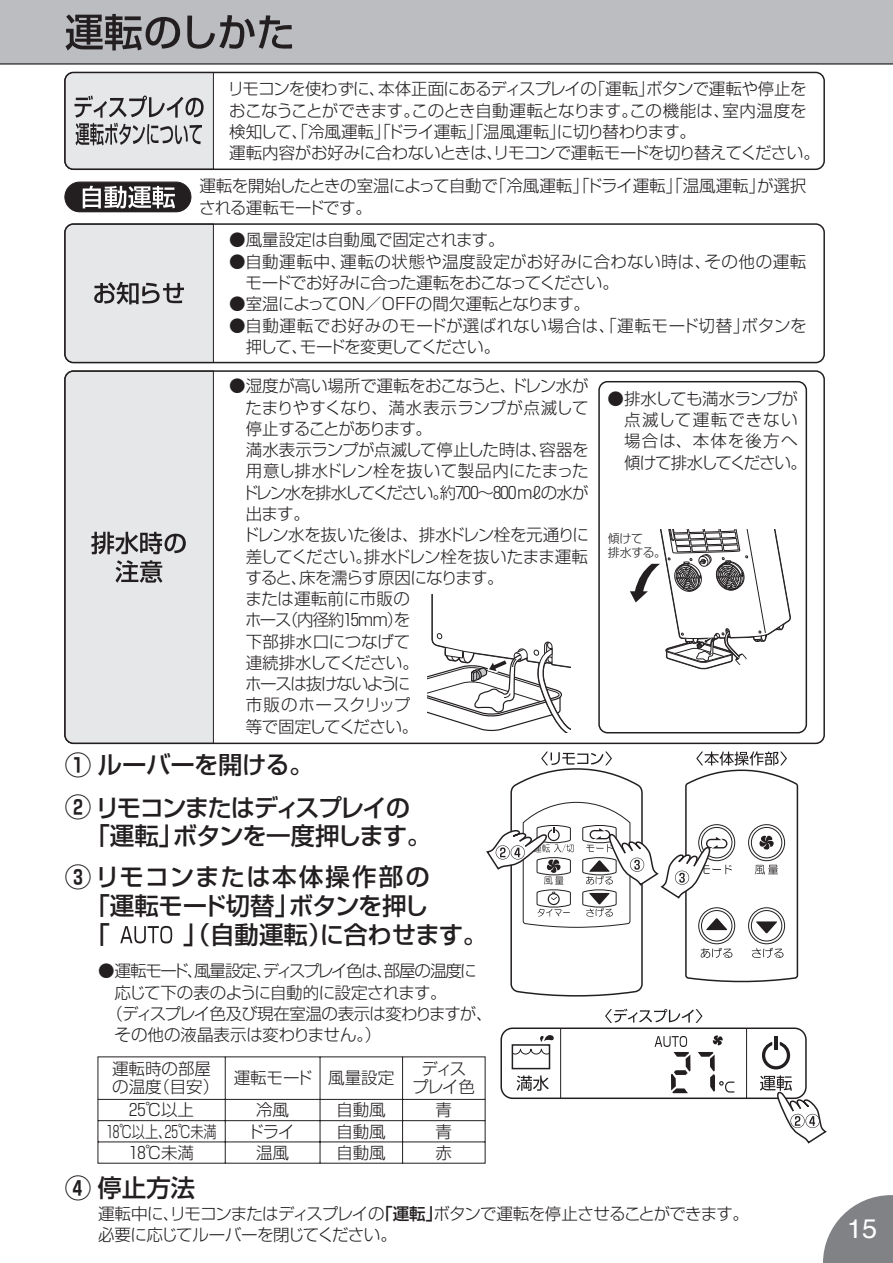
<style>
.page{position:relative;width:893px;height:1263px;background:#fff}
.page>*{position:absolute;margin:0;border:0;box-sizing:border-box;transform-origin:0 0}
.t1{font:27px "Helvetica";color:#fff}
.t2{font:500 24.45px/29px "Shin Go Pro";letter-spacing:-.005em;color:#231f20}
.t3{font:500 24.45px/28.5px "Shin Go Pro";letter-spacing:-.06em;color:#231f20}
.t4{font:500 24.45px "Shin Go Pro";letter-spacing:-.03em;color:#231f20}
.t5{font:300 16.5px/21.3px "Shin Go Pro";letter-spacing:-.03em;color:#231f20}
.t6{font:300 16.5px/21.3px "Shin Go Pro";letter-spacing:.01em;color:#231f20}
.t7{font:300 16.5px/21.3px "Shin Go Pro";letter-spacing:.015em;color:#231f20}
.t8{font:300 16.5px/21.3px "Shin Go Pro";color:#231f20}
.t9{font:300 16.5px "Shin Go Pro";letter-spacing:-.075em;color:#231f20}
.t10{font:300 16.5px "Shin Go Pro";letter-spacing:-.08em;color:#231f20}
.t11{font:300 12px/14.4px "Shin Go Pro";letter-spacing:-.02em;color:#231f20}
.s1{font-family:"Shin Go Pro De";font-weight:700;font-size:26.55px}
.s2{font-weight:500}
</style>
<div class="page">
<div style="left:0;top:0;width:893px;height:64px;background:#bcbdc0"></div>
<hr style="left:0;top:63px;width:893px;height:2px;background:#231f20">
<svg style="left:66px;top:14px;width:226px;height:36px"></svg>
<svg style="left:120px;top:926px;width:52px;height:17px"></svg>
<svg style="left:97px;top:1056px;width:389px;height:108px"></svg>
<svg style="left:486px;top:751px;width:313px;height:246px"></svg>
<svg style="left:713px;top:1035px;width:10px;height:10px"></svg>
<div style="left:500px;top:1027px;width:307px;height:72px;border:2px solid #231f20;border-radius:11px"></div>
<svg style="left:698px;top:1052px;width:36px;height:40px"></svg>
<svg style="left:655px;top:1036px;width:35px;height:57px"></svg>
<svg style="left:517px;top:1075px;width:32px;height:16px"></svg>
<hr style="left:774px;top:1037px;width:4px;height:13px;background:#231f20">
<svg style="left:762px;top:1042px;width:28px;height:27px"></svg>
<hr style="left:746px;top:1028px;width:1px;height:70px;background:#231f20">
<hr style="left:560px;top:1028px;width:1px;height:70px;background:#231f20">
<div style="left:512px;top:1044px;width:38px;height:25px;border:2px solid #231f20"></div>
<svg style="left:511px;top:1035px;width:43px;height:20px"></svg>
<svg style="left:605px;top:1009px;width:97px;height:14px"></svg>
<svg style="left:760px;top:1075px;width:67px;height:69px"></svg>
<svg style="left:64px;top:72px;width:150px;height:98px;background:#cbcbcd"></svg>
<div style="left:64px;top:72px;width:761px;height:98px;border:2px solid #231f20;border-radius:9px"></div>
<div style="left:65px;top:182px;width:126px;height:30px;background:#231f20;border-radius:15px"></div>
<svg style="left:83px;top:186px;width:92px;height:22px"></svg>
<svg style="left:428px;top:594px;width:142px;height:138px"></svg>
<div style="left:64px;top:373px;width:150px;height:371px;background:#e6e7e9"></div>
<svg style="left:91px;top:532px;width:95px;height:22px;background:#949395"></svg>
<svg style="left:115px;top:560px;width:47px;height:23px"></svg>
<div style="left:64px;top:370px;width:761px;height:374px;border:2px solid #231f20;border-radius:9px"></div>
<div style="left:64px;top:226px;width:150px;height:137px;background:#e6e7e9"></div>
<div style="left:64px;top:223px;width:761px;height:140px;border:2px solid #231f20;border-radius:9px"></div>
<div style="left:598px;top:381px;width:209px;height:352px;border:2px solid #231f20;border-radius:9px"></div>
<svg style="left:630px;top:530px;width:161px;height:140px"></svg>
<svg style="left:823px;top:1195px;width:70px;height:68px"></svg>
<p class="t5" style="left:228px;top:76px;width:594px">リモコンを使わずに、本体正面にあるディスプレイの「運転」ボタンで運転や停止をおこなうことができます。このとき自動運転となります。この機能は、室内温度を検知して、「冷風運転」「ドライ運転」「温風運転」に切り替わります。<br>運転内容がお好みに合わないときは、リモコンで運転モードを切り替えてください。</p>
<p class="t5" style="left:199px;top:173px;width:609px">運転を開始したときの室温によって自動で「冷風運転」「ドライ運転」「温風運転」が選択される運転モードです。</p>
<p class="t5" style="left:229px;top:227px;width:277px">●風量設定は自動風で固定されます。</p>
<p class="t6" style="left:246px;top:249px;width:562px;text-indent:-16px">●自動運転中、運転の状態や温度設定がお好みに合わない時は、その他の運転モードでお好みに合った運転をおこなってください。</p>
<p class="t10" style="left:229px;top:290px;width:362px">●室温によってＯＮ／ＯＦＦの間欠運転となります。</p>
<p class="t7" style="left:246px;top:313px;width:562px;text-indent:-16px">●自動運転でお好みのモードが選ばれない場合は、「運転モード切替」ボタンを押して、モードを変更してください。</p>
<p class="t5" style="left:624px;top:386px;width:185px;text-indent:-16px">●排水しても満水ランプが点滅して運転できない場合は、本体を後方へ傾けて排水してください。</p>
<p class="t5" style="left:242px;top:373px;width:348px;text-indent:-13px">●湿度が高い場所で運転をおこなうと、ドレン水がたまりやすくなり、満水表示ランプが点滅して停止することがあります。<br>満水表示ランプが点滅して停止した時は、容器を用意し排水ドレン栓を抜いて製品内にたまったドレン水を排水してください。約700～800mℓの水が出ます。<br>ドレン水を抜いた後は、排水ドレン栓を元通りに差してください。排水ドレン栓を抜いたまま運転すると、床を濡らす原因になります。<br>または運転前に市販の<br>ホース（内径約15mm）を<br>下部排水口につなげて<br>連続排水してください。<br>ホースは抜けないように<br>市販のホースクリップ<br>等で固定してください。</p>
<p class="t11" style="left:608px;top:529px;width:60px">傾けて<br>排水する。</p>
<h2 class="t4" style="left:65px;top:745px;width:250px"><span class="s1">①</span> ルーバーを開ける。</h2>
<h2 class="t3" style="left:85px;top:790px;width:347px;text-indent:-21px"><span class="s1">②</span> リモコンまたはディスプレイの「運転」ボタンを一度押します。</h2>
<h2 class="t2" style="left:85px;top:859px;width:403px;text-indent:-21px"><span class="s1">③</span>リモコンまたは本体操作部の<br>「運転モード切替」ボタンを押し<br>「　　　」（自動運転）に合わせます。</h2>
<p class="t9" style="left:98px;top:957px;width:380px">●運転モード、風量設定、ディスプレイ色は、部屋の温度に</p>
<p class="t5" style="left:115px;top:980px;width:334px">応じて下の表のように自動的に設定されます。</p>
<p class="t5" style="left:106px;top:1001px;width:388px">（ディスプレイ色及び現在室温の表示は変わりますが、</p>
<p class="t8" style="left:115px;top:1022px;width:268px">その他の液晶表示は変わりません。）</p>
<p class="t8" style="left:112px;top:1058px;width:109px;line-height:18px">運転時の部屋の温度（目安）</p>
<p class="t8" style="left:106px;top:1097px;width:112px;text-align:center">25℃以上<br>18℃以上、25℃未満<br>18℃未満</p>
<h2 class="t4" style="left:65px;top:1168px;width:132px"><span class="s1">④</span> 停止方法</h2>
<p class="t5" style="left:234px;top:1059px;width:80px;line-height:32.4px;text-align:center">運転モード冷風</p>
<p class="t5" style="left:247px;top:1119px;width:49px;text-align:center">ドライ温風</p>
<p class="t5" style="left:328px;top:1059px;width:67px;line-height:32.4px;text-align:center">風量設定自動風</p>
<p class="t5" style="left:337px;top:1119px;width:51px">自動風自動風</p>
<p class="t5" style="left:412px;top:1058px;width:64px;line-height:18px;text-align:center">ディスプレイ色</p>
<p class="t5" style="left:436px;top:1097px;width:18px;text-align:justify">青青赤</p>
<p class="t5" style="left:98px;top:1201px;width:652px">運転中に、リモコンまたはディスプレイの<span class="s2">「運転」</span>ボタンで運転を停止させることができます。必要に応じてルーバーを閉じてください。</p>
<h1 class="t1" style="left:847px;top:1207px;width:32px">15</h1>
</div>
